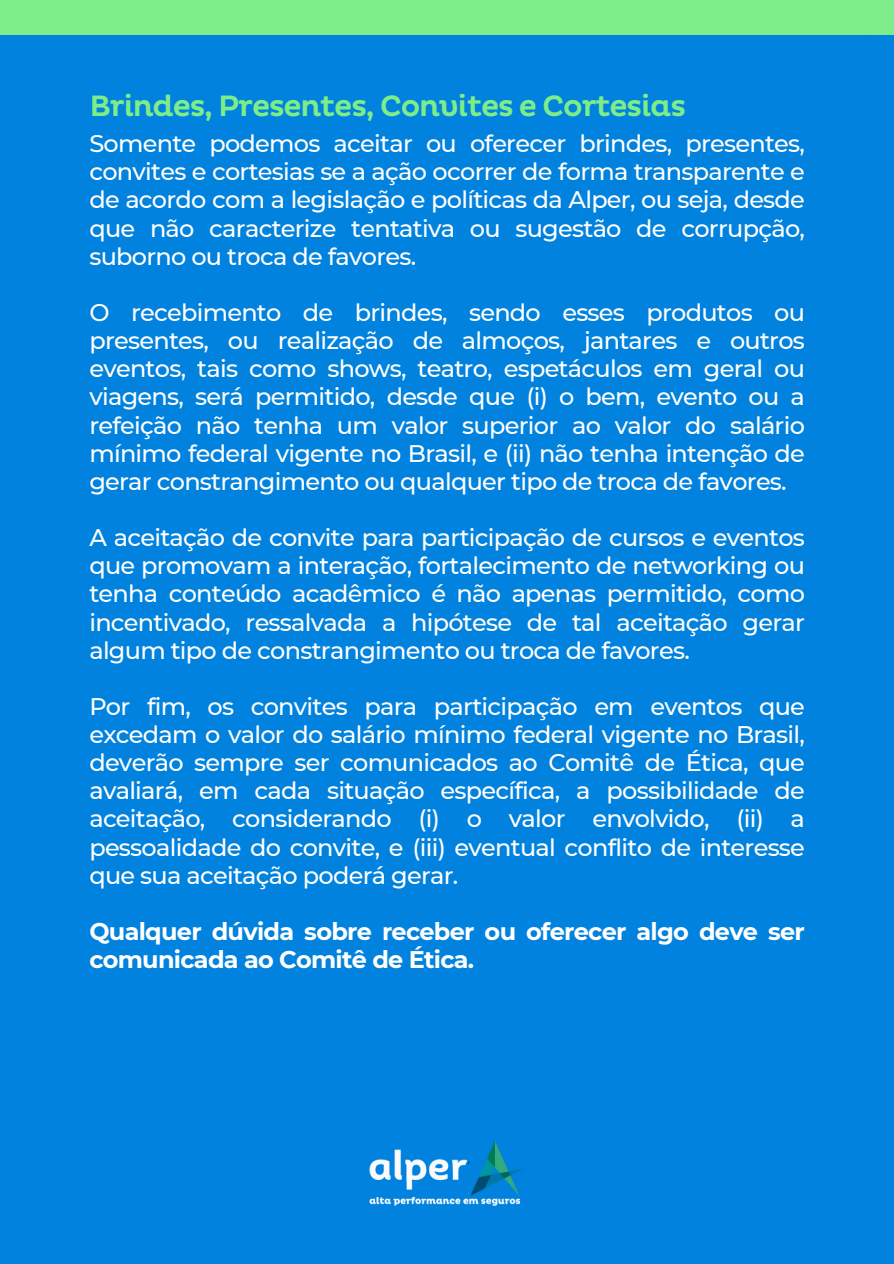
<style>
.page{position:relative;width:894px;height:1264px;background:#fff}
.page>*{position:absolute;margin:0;border:0;box-sizing:border-box;transform-origin:0 0}
.t1{font:500 30px "Pluto";letter-spacing:-.04em;color:#7ded8a}
.t2{font:500 24px/28.2px "Montserrat";letter-spacing:-.03em;color:#fff;text-align:justify}
.t3{font:700 24px/28.2px "Montserrat";letter-spacing:-.03em;color:#fff}
</style>
<div class="page">
<div style="left:0;top:0;width:893px;height:1263px;background:#0082de"></div>
<div style="left:0;top:0;width:893px;height:34px;background:#7ded8a"></div>
<img style="left:468px;top:1141px;width:54px;height:54px">
<img style="left:369px;top:1149px;width:99px;height:41px">
<img style="left:369px;top:1195px;width:152px;height:11px">
<p class="t1" style="left:89px;top:88px;width:598px">Brindes, Presentes, Convites e Cortesias</p>
<p class="t2" style="left:89px;top:129px;width:717px">Somente podemos aceitar ou oferecer brindes, presentes, convites e cortesias se a ação ocorrer de forma transparente e de acordo com a legislação e políticas da Alper, ou seja, desde que não caracterize tentativa ou sugestão de corrupção, suborno ou troca de favores.</p>
<h1 class="t2" style="left:89px;top:298px;width:717px">O recebimento de brindes, sendo esses produtos ou presentes, ou realização de almoços, jantares e outros eventos, tais como shows, teatro, espetáculos em geral ou viagens, será permitido, desde que (i) o bem, evento ou a refeição não tenha um valor superior ao valor do salário mínimo federal vigente no Brasil, e (ii) não tenha intenção de gerar constrangimento ou qualquer tipo de troca de favores.</h1>
<p class="t2" style="left:89px;top:523px;width:717px">A aceitação de convite para participação de cursos e eventos que promovam a interação, fortalecimento de networking ou tenha conteúdo acadêmico é não apenas permitido, como incentivado, ressalvada a hipótese de tal aceitação gerar algum tipo de constrangimento ou troca de favores.</p>
<p class="t2" style="left:89px;top:692px;width:717px">Por fim, os convites para participação em eventos que excedam o valor do salário mínimo federal vigente no Brasil, deverão sempre ser comunicados ao Comitê de Ética, que avaliará, em cada situação específica, a possibilidade de aceitação, considerando (i) o valor envolvido, (ii) a pessoalidade do convite, e (iii) eventual conflito de interesse que sua aceitação poderá gerar.</p>
<p class="t3" style="left:89px;top:917px;width:717px">Qualquer dúvida sobre receber ou oferecer algo deve ser comunicada ao Comitê de Ética.</p>
</div>
